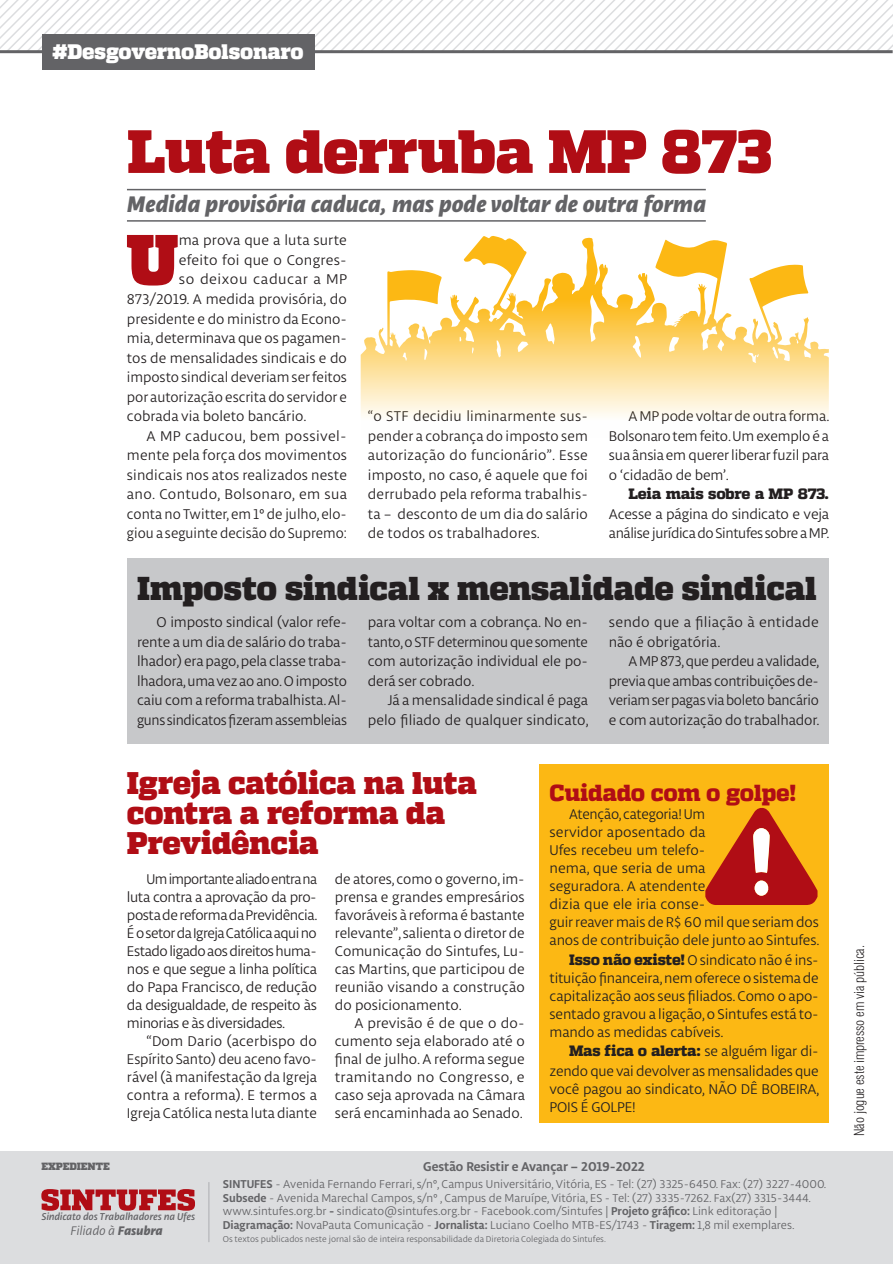
<style>
.page{position:relative;width:893px;height:1264px;background:#fff}
.page>*{position:absolute;margin:0;border:0;box-sizing:border-box;transform-origin:0 0}
._1_paragrafo{font:800 70.65px "Quadon";color:#b00d15}
.titulo_bold{font:900 60.9px "Quadon";letter-spacing:-.015em;color:#b00d15}
.t1{font:900 33px "Quadon";letter-spacing:-.015em;color:#231f20}
.t2{font:900 31.35px/30px "Quadon";letter-spacing:-.015em;color:#b00d15}
.linha_fina{font:italic 800 24px "Libertad";color:#636366}
.perguntas{font:800 23.25px "Quadon";letter-spacing:-.015em;color:#b00d15}
.t3{font:900 21px "Quadon";letter-spacing:-.015em;color:#fff}
.texto{font:15px/18px "Libertad";letter-spacing:-.01em;color:#231f20;text-align:justify}
._1_paragrafo-2{font:15px "Libertad";color:#231f20}
.texto-2{font:15px/19.5px "Libertad";letter-spacing:.015em;color:#231f20}
._1_paragrafo-3{font:15px "Libertad";letter-spacing:.035em;color:#231f20}
.texto-3{font:700 13.65px "Libertad";color:#636366}
.TITULO{font:300 condensed 13.5px "Swiss 721 BT";letter-spacing:-.01em;color:#231f20}
.t4{font:italic 13.2px "Libertad";color:#636366}
.texto-4{font:12.15px/13.5px "Libertad";color:#636366}
.t5{font:italic 500 10.65px "Libertad";color:#636366}
.t6{font:900 10.5px "Quadon";letter-spacing:-.005em;color:#636366}
.texto-5{font:9.15px "Libertad";color:#636366}
.s1{font-family:"Quadon";font-weight:800}
.s2{font-weight:800}
.s3{font-weight:700}
</style>
<div class="page">
<div style="left:539px;top:763px;width:289px;height:359px;background:#fcb814"></div>
<div style="left:127px;top:557px;width:701px;height:186px;background:#c7c8ca"></div>
<div style="left:0;top:1151px;width:893px;height:112px;background:#dcdddf"></div>
<svg style="left:41px;top:1189px;width:154px;height:21px"></svg>
<hr style="left:208px;top:1181px;width:2px;height:60px;background:#bcbdc0">
<hr style="left:0;top:50px;width:892px;height:3px;background:#636366">
<div style="left:42px;top:34px;width:272px;height:36px;background:#636366"></div>
<svg style="left:705px;top:807px;width:112px;height:97px"></svg>
<div style="left:754px;top:880px;width:14px;height:15px;background:#fff;border-radius:50%"></div>
<svg style="left:360px;top:236px;width:469px;height:180px"></svg>
<hr style="left:127px;top:189px;width:578px;height:1px;background:#636366">
<hr style="left:127px;top:220px;width:578px;height:1px;background:#636366">
<svg style="left:0;top:0;width:893px;height:52px"></svg>
<p class="t3" style="left:52px;top:39px;width:253px">#DesgovernoBolsonaro</p>
<p class="titulo_bold" style="left:127px;top:115px;width:646px">Luta derruba MP 873</p>
<p class="linha_fina" style="left:127px;top:186px;width:580px">Medida provisória caduca, mas pode voltar de outra forma</p>
<p class="_1_paragrafo" style="left:126px;top:217px;width:54px">U</p>
<p class="_1_paragrafo-2" style="left:179px;top:231px;width:170px">ma prova que a luta surte</p>
<p class="_1_paragrafo-2" style="left:179px;top:251px;width:170px">efeito foi que o Congres-</p>
<p class="_1_paragrafo-3" style="left:179px;top:270px;width:170px">so deixou caducar a MP</p>
<p class="_1_paragrafo-2" style="left:127px;top:290px;width:221px">873/2019. A medida provisória, do</p>
<p class="_1_paragrafo-2" style="left:127px;top:309px;width:221px">presidente e do ministro da Econo-</p>
<p class="_1_paragrafo-2" style="left:127px;top:329px;width:221px">mia, determinava que os pagamen-</p>
<p class="_1_paragrafo-2" style="left:127px;top:348px;width:221px">tos de mensalidades sindicais e do</p>
<p class="_1_paragrafo-2" style="left:127px;top:368px;width:221px">imposto sindical deveriam ser feitos</p>
<p class="_1_paragrafo-2" style="left:127px;top:387px;width:221px">por autorização escrita do servidor e</p>
<p class="_1_paragrafo-2" style="left:127px;top:407px;width:181px">cobrada via boleto bancário.</p>
<p class="texto" style="left:127px;top:425px;width:222px;line-height:19.5px;text-indent:20px">A MP caducou, bem possivel&shy;mente pela força dos movimentos sindicais nos atos realizados neste ano. Contudo, Bolsonaro, em sua conta no Twitter, em 1º de julho, elo&shy;giou a seguinte decisão do Supremo:</p>
<p class="texto" style="left:368px;top:406px;width:221px;line-height:19.5px">“o STF decidiu liminarmente sus&shy;pender a cobrança do imposto sem autorização do funcionário”. Esse imposto, no caso, é aquele que foi derrubado pela reforma trabalhis&shy;ta – desconto de um dia do salário de todos os trabalhadores.</p>
<p class="texto" style="left:609px;top:406px;width:222px;line-height:19.5px;text-indent:20px">A MP pode voltar de outra forma.<br>Bolsonaro tem feito. Um exemplo é a sua ânsia em querer liberar fuzil para o ‘cidadão de bem’.</p>
<p class="texto" style="left:609px;top:484px;width:222px;line-height:19.5px;text-indent:20px"><span class="s1">Leia mais sobre a MP 873.<br></span>Acesse a página do sindicato e veja análise jurídica do Sintufes sobre a MP.</p>
<p class="t1" style="left:137px;top:568px;width:681px">Imposto sindical x mensalidade sindical</p>
<p class="texto-2" style="left:609px;top:612px;width:211px">sendo que a filiação à entidade não é obrigatória.</p>
<p class="texto" style="left:609px;top:651px;width:212px;line-height:19.5px;text-indent:20px">A MP 873, que perdeu a validade, previa que ambas contribuições de&shy;veriam ser pagas via boleto bancário e com autorização do trabalhador.</p>
<p class="texto" style="left:137px;top:612px;width:211px;line-height:19.5px;text-indent:20px">O imposto sindical (valor refe&shy;rente a um dia de salário do traba&shy;lhador) era pago, pela classe traba&shy;lhadora, uma vez ao ano. O imposto caiu com a reforma trabalhista. Al&shy;guns sindicatos fizeram assembleias</p>
<p class="texto" style="left:368px;top:612px;width:221px;line-height:19.5px">para voltar com a cobrança. No en&shy;tanto, o STF determinou que somente com autorização individual ele po&shy;derá ser cobrado.</p>
<p class="texto" style="left:368px;top:690px;width:222px;line-height:19.5px;text-align:right">Já a mensalidade sindical é paga pelo filiado de qualquer sindicato,</p>
<p class="t6" style="left:41px;top:1159px;width:70px">EXPEDIENTE</p>
<p class="t2" style="left:127px;top:768px;width:351px">Igreja católica na luta contra a reforma da<br>Previdência</p>
<p class="texto" style="left:127px;top:869px;width:192px;text-indent:20px">Um importante aliado entra na luta contra a aprovação da pro&shy;posta de reforma da Previdência.<br>É o setor da Igreja Católica aqui no Estado ligado aos direitos huma&shy;nos e que segue a linha política do Papa Francisco, de redução da desigualdade, de respeito às minorias e às diversidades.</p>
<p class="texto" style="left:127px;top:1031px;width:192px;text-indent:20px">“Dom Dario (acerbispo do Espírito Santo) deu aceno favo&shy;rável (à manifestação da Igreja contra a reforma). E termos a Igreja Católica nesta luta diante</p>
<p class="texto" style="left:335px;top:869px;width:191px">de atores, como o governo, im&shy;prensa e grandes empresários favoráveis à reforma é bastante relevante”, salienta o diretor de Comunicação do Sintufes, Lu&shy;cas Martins, que participou de reunião visando a construção do posicionamento.</p>
<p class="texto" style="left:335px;top:1013px;width:192px;text-indent:19px">A previsão é de que o do&shy;cumento seja elaborado até o final de julho. A reforma segue tramitando no Congresso, e caso seja aprovada na Câmara será encaminhada ao Senado.</p>
<p class="perguntas" style="left:549px;top:779px;width:248px">Cuidado com o golpe!</p>
<p class="texto" style="left:549px;top:804px;width:271px;text-align:left;text-indent:20px">Atenção, categoria! Um<br>servidor aposentado da<br>Ufes recebeu um telefo-<br>nema, que seria de uma<br>seguradora. A atendente<br>dizia que ele iria conse-<br>guir reaver mais de R$ 60 mil que seriam dos anos de contribuição dele junto ao Sintufes.</p>
<p class="texto" style="left:549px;top:950px;width:271px;text-indent:20px"><span class="s1">Isso não existe!</span> O sindicato não é ins&shy;tituição financeira, nem oferece o sistema de capitalização aos seus filiados. Como o apo&shy;sentado gravou a ligação, o Sintufes está to&shy;mando as medidas cabíveis.</p>
<p class="texto" style="left:549px;top:1040px;width:271px;line-height:19.5px;text-align:right"><span class="s1">Mas fica o alerta:</span> se alguém ligar di&shy;zendo que vai devolver as mensalidades que</p>
<p class="texto" style="left:549px;top:1079px;width:271px">você pagou ao sindicato, NÃO DÊ BOBEIRA,<br>POIS É GOLPE!</p>
<p class="texto-3" style="left:423px;top:1157px;width:223px">Gestão Resistir e Avançar – 2019-2022</p>
<p class="t5" style="left:41px;top:1209px;width:155px">Sindicato dos Trabalhadores na Ufes</p>
<p class="t4" style="left:70px;top:1222px;width:94px">Filiado à <span class="s2">Fasubra</span></p>
<p class="texto-4" style="left:223px;top:1176px;width:605px"><span class="s3">SINTUFES</span> - Avenida Fernando Ferrari, s/nº, Campus Universitário, Vitória, ES - Tel: (27) 3325-6450. Fax: (27) 3227-4000.</p>
<p class="texto-4" style="left:223px;top:1190px;width:589px"><span class="s3">Subsede</span> - Avenida Marechal Campos, s/nº , Campus de Maruípe, Vitória, ES - Tel: (27) 3335-7262. Fax(27) 3315-3444.</p>
<p class="texto-4" style="left:223px;top:1203px;width:573px">www.sintufes.org.br <span class="s3">-</span> sindicato@sintufes.org.br - Facebook.com/Sintufes | <span class="s3">Projeto gráfico:</span> Link editoração |<br><span class="s3">Diagramação:</span> NovaPauta Comunicação - <span class="s3">Jornalista:</span> Luciano Coelho MTB-ES/1743 - <span class="s3">Tiragem:</span> 1,8 mil exemplares.</p>
<p class="texto-5" style="left:223px;top:1233px;width:384px">Os textos publicados neste jornal são de inteira responsabilidade da Diretoria Colegiada do Sintufes.</p>
<p class="TITULO" style="left:851px;top:1135px;width:192px;rotate:-90deg">Não jogue este impresso em via pública.</p>
</div>
